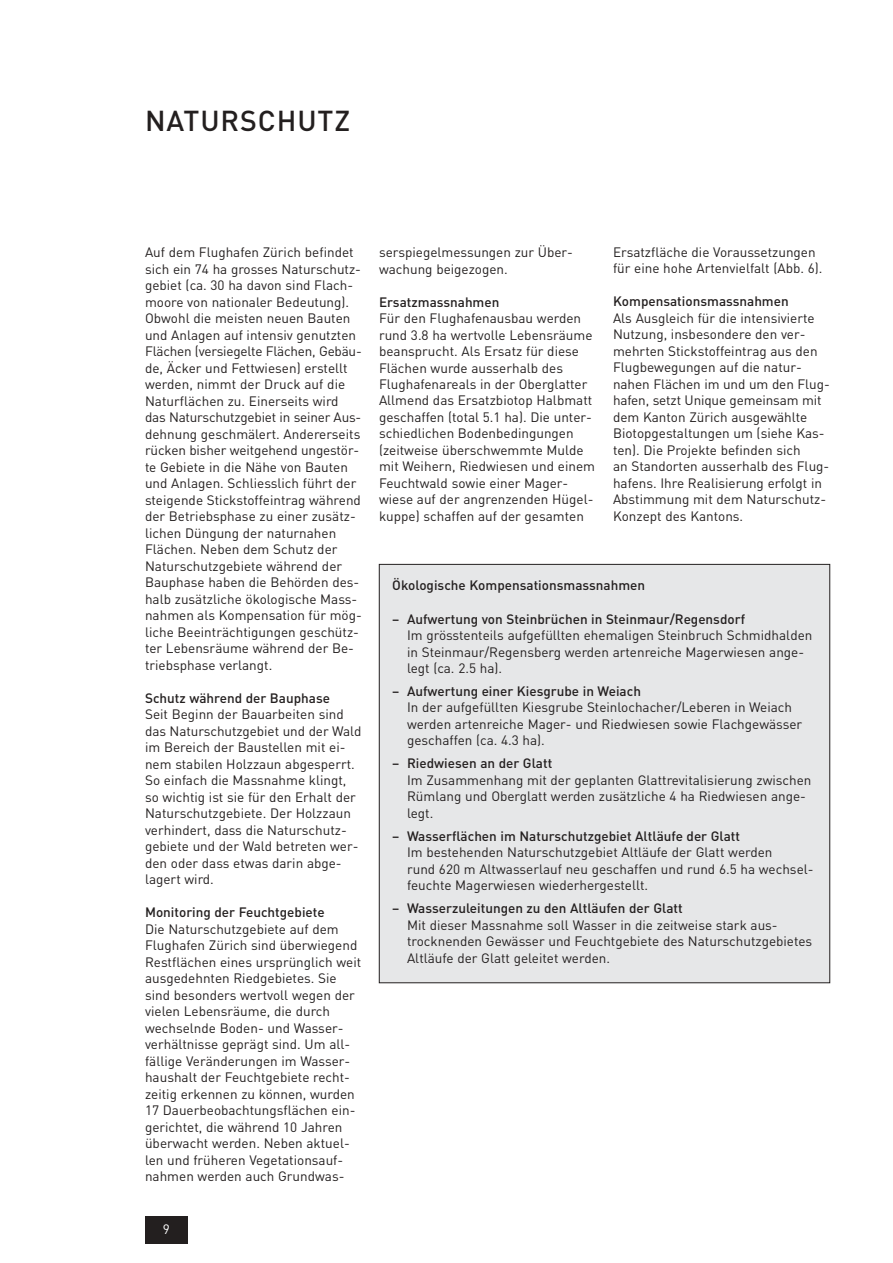
<style>
.page{position:relative;width:893px;height:1263px;background:#fff}
.page>*{position:absolute;margin:0;border:0;box-sizing:border-box;transform-origin:0 0}
.t1{font:500 28.5px "DIN";letter-spacing:.03em;color:#231f1f}
.t2{font:13.5px/16.5px "DIN";color:#231f1f}
.t3{font:500 13.5px "DIN";color:#231f1f}
.t4{font:13.5px "DIN";color:#fff}
</style>
<div class="page">
<div style="left:145px;top:1216px;width:43px;height:28px;background:#231f1f"></div>
<div style="left:379px;top:564px;width:450px;height:419px;background:#e6e7e8"></div>
<h1 class="t1" style="left:145px;top:111px;width:206px">NATURSCHUTZ</h1>
<p class="t2" style="left:145px;top:246px;width:218px">Auf dem Flughafen Zürich befindet sich ein 74 ha grosses Naturschutz&shy;gebiet (ca. 30 ha davon sind Flach&shy;moore von nationaler Bedeutung).<br>Obwohl die meisten neuen Bauten und Anlagen auf intensiv genutzten Flächen (versiegelte Flächen, Gebäu&shy;de, Äcker und Fettwiesen) erstellt werden, nimmt der Druck auf die Naturflächen zu. Einerseits wird das Naturschutzgebiet in seiner Aus&shy;dehnung geschmälert. Andererseits rücken bisher weitgehend ungestör&shy;te Gebiete in die Nähe von Bauten und Anlagen. Schliesslich führt der steigende Stickstoffeintrag während der Betriebsphase zu einer zusätz&shy;lichen Düngung der naturnahen Flächen. Neben dem Schutz der Naturschutzgebiete während der Bauphase haben die Behörden des&shy;halb zusätzliche ökologische Mass&shy;nahmen als Kompensation für mög&shy;liche Beeinträchtigungen geschütz&shy;ter Lebensräume während der Be&shy;triebsphase verlangt.</p>
<p class="t3" style="left:145px;top:693px;width:186px">Schutz während der Bauphase</p>
<p class="t2" style="left:145px;top:708px;width:218px">Seit Beginn der Bauarbeiten sind das Naturschutzgebiet und der Wald im Bereich der Baustellen mit ei&shy;nem stabilen Holzzaun abgesperrt.<br>So einfach die Massnahme klingt, so wichtig ist sie für den Erhalt der<br>Naturschutzgebiete. Der Holzzaun verhindert, dass die Naturschutz&shy;gebiete und der Wald betreten wer&shy;den oder dass etwas darin abge&shy;lagert wird.</p>
<p class="t3" style="left:145px;top:907px;width:181px">Monitoring der Feuchtgebiete</p>
<p class="t2" style="left:145px;top:922px;width:218px">Die Naturschutzgebiete auf dem Flughafen Zürich sind überwiegend Restflächen eines ursprünglich weit ausgedehnten Riedgebietes. Sie sind besonders wertvoll wegen der vielen Lebensräume, die durch wechselnde Boden- und Wasser&shy;verhältnisse geprägt sind. Um all&shy;fällige Veränderungen im Wasser&shy;haushalt der Feuchtgebiete recht&shy;zeitig erkennen zu können, wurden 17 Dauerbeobachtungsflächen ein&shy;gerichtet, die während 10 Jahren überwacht werden. Neben aktuel&shy;len und früheren Vegetationsauf&shy;nahmen werden auch Grundwas-</p>
<p class="t4" style="left:163px;top:1225px;width:9px">9</p>
<p class="t2" style="left:379px;top:246px;width:195px">serspiegelmessungen zur Über&shy;wachung beigezogen.</p>
<p class="t3" style="left:379px;top:297px;width:122px">Ersatzmassnahmen</p>
<p class="t2" style="left:379px;top:312px;width:217px">Für den Flughafenausbau werden rund 3.8 ha wertvolle Lebensräume beansprucht. Als Ersatz für diese Flächen wurde ausserhalb des Flughafenareals in der Oberglatter Allmend das Ersatzbiotop Halbmatt geschaffen (total 5.1 ha). Die unter&shy;schiedlichen Bodenbedingungen (zeitweise überschwemmte Mulde mit Weihern, Riedwiesen und einem Feuchtwald sowie einer Mager&shy;wiese auf der angrenzenden Hügel&shy;kuppe) schaffen auf der gesamten</p>
<p class="t2" style="left:613px;top:246px;width:211px">Ersatzfläche die Voraussetzungen für eine hohe Artenvielfalt (Abb. 6).</p>
<p class="t3" style="left:613px;top:297px;width:177px">Kompensationsmassnahmen</p>
<p class="t2" style="left:613px;top:312px;width:218px">Als Ausgleich für die intensivierte<br>Nutzung, insbesondere den ver&shy;mehrten Stickstoffeintrag aus den<br>Flugbewegungen auf die natur&shy;nahen Flächen im und um den Flug&shy;hafen, setzt Unique gemeinsam mit dem Kanton Zürich ausgewählte<br>Biotopgestaltungen um (siehe Kas&shy;ten). Die Projekte befinden sich<br>an Standorten ausserhalb des Flug&shy;hafens. Ihre Realisierung erfolgt in<br>Abstimmung mit dem Naturschutz-<br>Konzept des Kantons.</p>
<p class="t3" style="left:392px;top:581px;width:254px">Ökologische Kompensationsmassnahmen</p>
<p class="t3" style="left:392px;top:614px;width:354px">– Aufwertung von Steinbrüchen in Steinmaur/Regensdorf</p>
<p class="t2" style="left:407px;top:629px;width:407px">Im grösstenteils aufgefüllten ehemaligen Steinbruch Schmidhalden in Steinmaur/Regensberg werden artenreiche Magerwiesen ange&shy;legt (ca. 2.5 ha).</p>
<p class="t3" style="left:392px;top:686px;width:250px">– Aufwertung einer Kiesgrube in Weiach</p>
<p class="t2" style="left:407px;top:701px;width:396px">In der aufgefüllten Kiesgrube Steinlochacher/Leberen in Weiach werden artenreiche Mager- und Riedwiesen sowie Flachgewässer geschaffen (ca. 4.3 ha).</p>
<p class="t3" style="left:392px;top:759px;width:162px">– Riedwiesen an der Glatt</p>
<p class="t2" style="left:407px;top:773px;width:406px">Im Zusammenhang mit der geplanten Glattrevitalisierung zwischen<br>Rümlang und Oberglatt werden zusätzliche 4 ha Riedwiesen ange&shy;legt.</p>
<p class="t3" style="left:392px;top:831px;width:349px">– Wasserflächen im Naturschutzgebiet Altläufe der Glatt</p>
<p class="t2" style="left:407px;top:846px;width:408px">Im bestehenden Naturschutzgebiet Altläufe der Glatt werden<br>rund 620 m Altwasserlauf neu geschaffen und rund 6.5 ha wechsel&shy;feuchte Magerwiesen wiederhergestellt.</p>
<p class="t3" style="left:392px;top:904px;width:292px">– Wasserzuleitungen zu den Altläufen der Glatt</p>
<p class="t2" style="left:407px;top:918px;width:407px">Mit dieser Massnahme soll Wasser in die zeitweise stark aus&shy;trocknenden Gewässer und Feuchtgebiete des Naturschutzgebietes<br>Altläufe der Glatt geleitet werden.</p>
</div>
